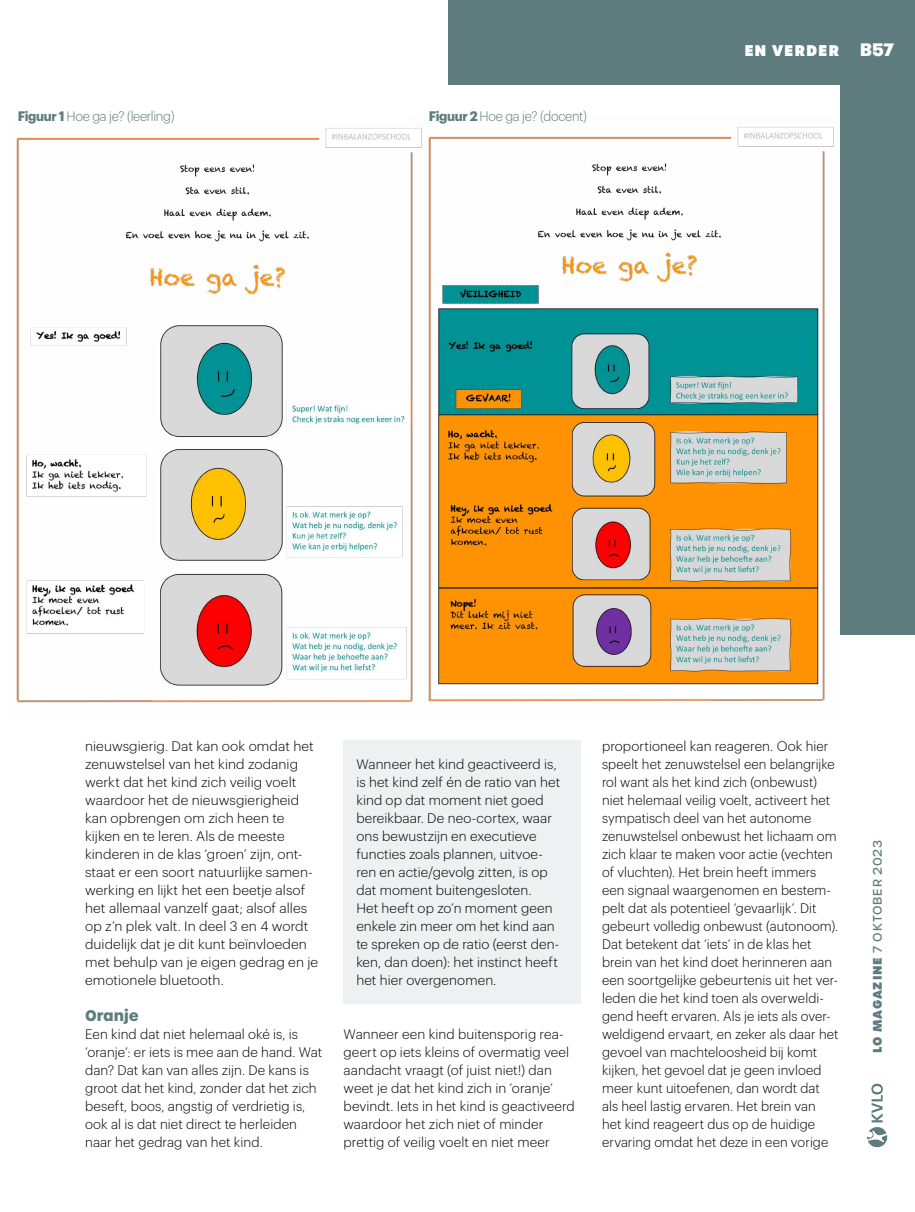
<style>
.page{position:relative;width:915px;height:1212px;background:#fff}
.page>*{position:absolute;margin:0;border:0;box-sizing:border-box;transform-origin:0 0}
.t1{font:800 15px "Urbane";letter-spacing:.07em;color:#fff}
.t2{font:700 15px "Urbane";color:#5e7c7e}
.t3{font:300 13.5px/18px "Graphik";letter-spacing:.005em;color:#000}
.t4{font:300 13.5px "Graphik";letter-spacing:-.025em;color:#5e7c7e;scale:.95 1}
.t5{font:500 12px "Urbane";letter-spacing:.075em;color:#5e7c7e}
.s1{font-weight:700}
.s2{font-family:"GT Walsheim Pro";font-weight:900;font-size:18px}
.s3{font-weight:800}
</style>
<div class="page">
<svg style="left:867px;top:1084px;width:19px;height:63px"></svg>
<div style="left:449px;top:0;width:465px;height:635px;background:#5e7c7e"></div>
<div style="left:343px;top:740px;width:237px;height:263px;background:#eef0f1"></div>
<div style="left:0;top:85px;width:838px;height:648px;background:#fff"></div>
<img style="left:16px;top:128px;width:399px;height:575px">
<img style="left:415px;top:115px;width:425px;height:587px">
<p class="t4" style="left:18px;top:106px;width:166px"><span class="s1">Figuur 1</span> Hoe ga je? (leerling)</p>
<p class="t4" style="left:428px;top:106px;width:168px"><span class="s1">Figuur 2</span> Hoe ga je? (docent)</p>
<p class="t1" style="left:744px;top:40px;width:151px">EN VERDER <span class="s2">B57</span></p>
<p class="t3" style="left:85px;top:736px;width:234px">nieuwsgierig. Dat kan ook omdat het zenuwstelsel van het kind zodanig werkt dat het kind zich veilig voelt waardoor het de nieuwsgierigheid kan opbrengen om zich heen te kijken en te leren. Als de meeste kinderen in de klas ‘groen’ zijn, ont&shy;staat er een soort natuurlijke samen&shy;werking en lijkt het een beetje alsof het allemaal vanzelf gaat; alsof alles op z’n plek valt. In deel 3 en 4 wordt duidelijk dat je dit kunt beïnvloeden met behulp van je eigen gedrag en je emotionele bluetooth.</p>
<p class="t2" style="left:85px;top:1005px;width:55px">Oranje</p>
<p class="t3" style="left:85px;top:1024px;width:238px">Een kind dat niet helemaal oké is, is ‘oranje’: er iets is mee aan de hand. Wat dan? Dat kan van alles zijn. De kans is groot dat het kind, zonder dat het zich beseft, boos, angstig of verdrietig is, ook al is dat niet direct te herleiden naar het gedrag van het kind.</p>
<p class="t3" style="left:356px;top:754px;width:205px">Wanneer het kind geactiveerd is, is het kind zelf én de ratio van het kind op dat moment niet goed bereikbaar. De neo-cortex, waar ons bewustzijn en executieve functies zoals plannen, uitvoe&shy;ren en actie/gevolg zitten, is op dat moment buitengesloten.<br>Het heeft op zo’n moment geen enkele zin meer om het kind aan te spreken op de ratio (eerst den&shy;ken, dan doen): het instinct heeft het hier overgenomen.</p>
<p class="t3" style="left:343px;top:1024px;width:233px">Wanneer een kind buitensporig rea&shy;geert op iets kleins of overmatig veel aandacht vraagt (of juist niet!) dan weet je dat het kind zich in ‘oranje’ bevindt. Iets in het kind is geactiveerd waardoor het zich niet of minder prettig of veilig voelt en niet meer</p>
<p class="t3" style="left:602px;top:736px;width:238px">proportioneel kan reageren. Ook hier speelt het zenuwstelsel een belangrijke rol want als het kind zich (onbewust) niet helemaal veilig voelt, activeert het sympatisch deel van het autonome zenuwstelsel onbewust het lichaam om zich klaar te maken voor actie (vechten of vluchten). Het brein heeft immers een signaal waargenomen en bestem&shy;pelt dat als potentieel ‘gevaarlijk’. Dit gebeurt volledig onbewust (autonoom).<br>Dat betekent dat ‘iets’ in de klas het brein van het kind doet herinneren aan een soortgelijke gebeurtenis uit het ver&shy;leden die het kind toen als overweldi&shy;gend heeft ervaren. Als je iets als over&shy;weldigend ervaart, en zeker als daar het gevoel van machteloosheid bij komt kijken, het gevoel dat je geen invloed meer kunt uitoefenen, dan wordt dat als heel lastig ervaren. Het brein van het kind reageert dus op de huidige ervaring omdat het deze in een vorige</p>
<p class="t5" style="left:869px;top:1053px;width:215px;rotate:-90deg"><span class="s3">LO MAGAZINE</span> 7 OKTOBER 2023</p>
</div>
